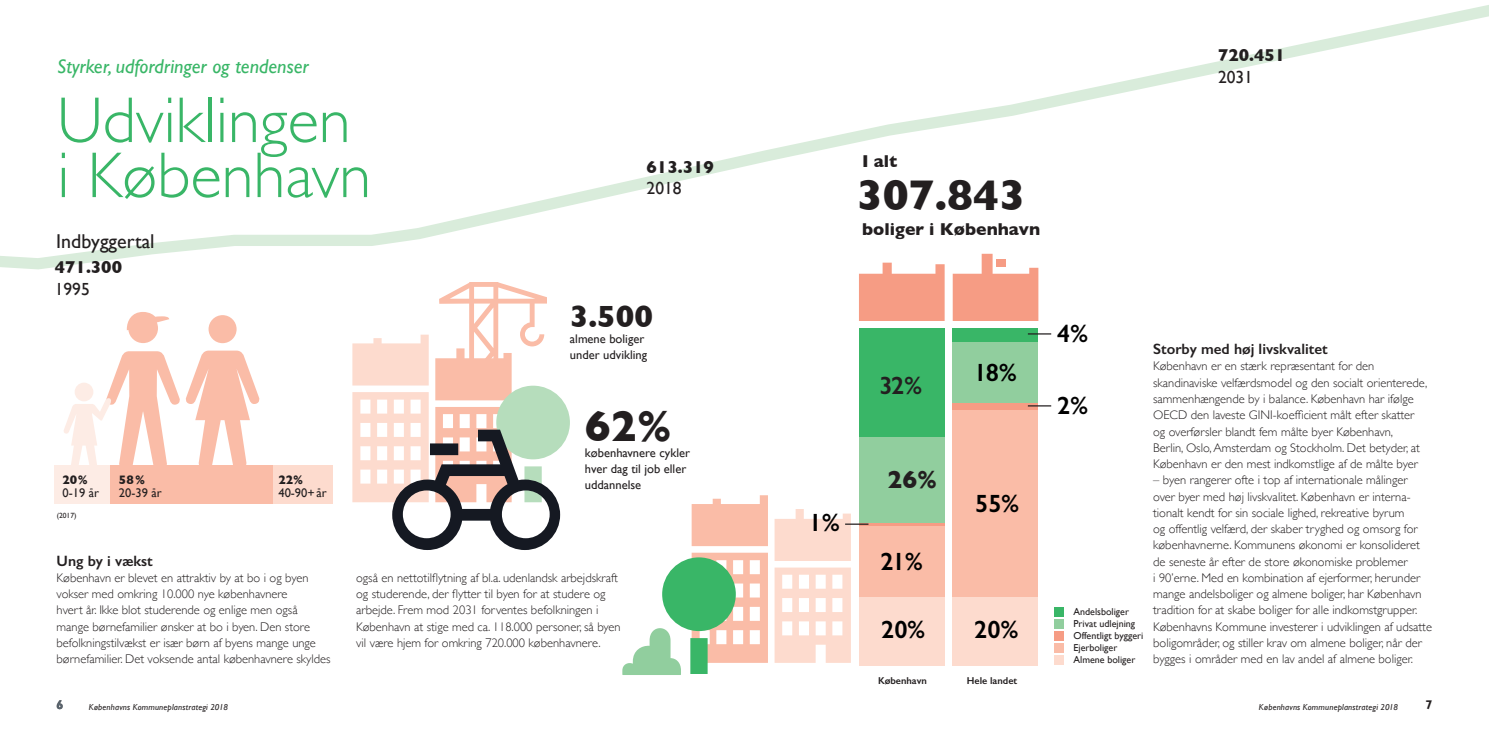
<style>
.page{position:relative;width:1489px;height:745px;background:#fff}
.page>*{position:absolute;margin:0;border:0;box-sizing:border-box;transform-origin:0 0}
.t1{font:300 65px/55px "Gill Sans";color:#39b667}
.t2{font:700 43.75px "Gill Sans";color:#231f20}
.t3{font:700 31.25px "Gill Sans";color:#231f20}
.t4{font:600 25px "Gill Sans";color:#000}
.t5{font:700 25px "Gill Sans";color:#231f20}
.t6{font:600 25px "Gill Sans";color:#231f20}
.t7{font:600 22.5px "Gill Sans";color:#000}
.t8{font:italic 20px "Gill Sans";color:#39b667}
.t9{font:20px "Gill Sans";color:#231f20}
.t10{font:700 17.5px "Gill Sans";color:#231f20}
.t11{font:17.5px "Gill Sans";color:#231f20}
.t12{font:600 15px "Gill Sans";color:#231f20}
.t13{font:300 12.5px/16.2px "Gill Sans";color:#231f20}
.t14{font:12.5px/16.2px "Gill Sans";color:#231f20}
.t15{font:700 12.5px "Gill Sans";color:#231f20}
.t16{font:700 12.5px "Gill Sans";color:#231f20}
.t17{font:700 12.5px "Gill Sans";color:#5b6771}
.t18{font:10px/12.1px "Gill Sans";color:#231f20}
.t19{font:600 10px "Gill Sans";color:#231f20}
.t20{font:italic 8.75px "Gill Sans";letter-spacing:.02em;color:#231f20}
.t21{font:7.5px "Gill Sans";color:#231f20}
</style>
<div class="page">
<svg style="left:691px;top:495px;width:77px;height:50px;background:#fac6b4"></svg>
<svg style="left:774px;top:567px;width:76px;height:95px"></svg>
<svg style="left:622px;top:552px;width:146px;height:122px"></svg>
<svg style="left:0;top:5px;width:1488px;height:270px"></svg>
<hr style="left:858px;top:522px;width:86px;height:3px;background:#f69c84">
<div style="left:858px;top:328px;width:86px;height:109px;background:#39b667"></div>
<div style="left:858px;top:437px;width:86px;height:85px;background:#91ce9e"></div>
<div style="left:858px;top:525px;width:86px;height:72px;background:#fabca7"></div>
<div style="left:858px;top:597px;width:86px;height:68px;background:#fddbce"></div>
<svg style="left:952px;top:253px;width:86px;height:68px"></svg>
<svg style="left:858px;top:262px;width:86px;height:59px"></svg>
<div style="left:952px;top:341px;width:85px;height:62px;background:#91ce9e"></div>
<div style="left:952px;top:328px;width:85px;height:13px;background:#39b667"></div>
<div style="left:952px;top:403px;width:85px;height:6px;background:#f69c84"></div>
<div style="left:952px;top:409px;width:85px;height:188px;background:#fabca7"></div>
<div style="left:952px;top:597px;width:85px;height:68px;background:#fddbce"></div>
<svg style="left:1027px;top:405px;width:24px;height:1px"></svg>
<svg style="left:774px;top:508px;width:94px;height:52px"></svg>
<svg style="left:1027px;top:333px;width:24px;height:1px"></svg>
<div style="left:1054px;top:606px;width:9px;height:10px;background:#39b667"></div>
<div style="left:1054px;top:618px;width:9px;height:10px;background:#91ce9e"></div>
<div style="left:1054px;top:630px;width:9px;height:10px;background:#f69c84"></div>
<div style="left:1054px;top:642px;width:9px;height:10px;background:#fabca7"></div>
<div style="left:1054px;top:655px;width:9px;height:10px;background:#fddbce"></div>
<div style="left:996px;top:259px;width:9px;height:8px;background:#f69c84"></div>
<svg style="left:127px;top:312px;width:42px;height:31px"></svg>
<div style="left:208px;top:315px;width:28px;height:28px;background:#fabca7;border-radius:50%"></div>
<svg style="left:64px;top:350px;width:196px;height:114px"></svg>
<div style="left:55px;top:464px;width:277px;height:39px;background:#fabca7"></div>
<div style="left:55px;top:464px;width:55px;height:39px;background:#fdece5"></div>
<div style="left:273px;top:464px;width:59px;height:39px;background:#fddbce"></div>
<svg style="left:352px;top:282px;width:218px;height:267px"></svg>
<h3 class="t8" style="left:57px;top:58px;width:253px">Styrker, udfordringer og tendenser</h3>
<h1 class="t1" style="left:57px;top:97px;width:315px">Udviklingen i København</h1>
<h3 class="t9" style="left:56px;top:233px;width:100px">Indbyggertal</h3>
<h3 class="t10" style="left:55px;top:260px;width:69px">471.300</h3>
<h3 class="t11" style="left:55px;top:281px;width:36px">1995</h3>
<p class="t15" style="left:62px;top:474px;width:27px">20 %</p>
<p class="t15" style="left:119px;top:474px;width:28px">58 %</p>
<p class="t15" style="left:278px;top:474px;width:26px">22%</p>
<p class="t14" style="left:62px;top:485px;width:38px">0-19 år</p>
<p class="t14" style="left:119px;top:485px;width:44px">20-39 år</p>
<p class="t14" style="left:278px;top:485px;width:50px">40-90+ år</p>
<p class="t21" style="left:57px;top:512px;width:21px">(2017)</p>
<h3 class="t10" style="left:646px;top:159px;width:69px">613.319</h3>
<h3 class="t11" style="left:646px;top:181px;width:36px">2018</h3>
<h3 class="t3" style="left:570px;top:303px;width:85px">3.500</h3>
<p class="t14" style="left:570px;top:331px;width:79px">almene boliger under udvikling</p>
<h2 class="t2" style="left:585px;top:407px;width:89px">62%</h2>
<p class="t14" style="left:585px;top:445px;width:107px">københavnere cykler hver dag til job eller uddannelse</p>
<p class="t12" style="left:57px;top:551px;width:98px">Ung by i vækst</p>
<p class="t13" style="left:57px;top:570px;width:275px">København er blevet en attraktiv by at bo i og byen vokser med omkring 10.000 nye københavnere<br>hvert år. Ikke blot studerende og enlige men også mange børnefamilier ønsker at bo i byen. Den store befolkningstilvækst er især børn af byens mange unge børnefamilier. Det voksende antal københavnere skyldes</p>
<p class="t13" style="left:356px;top:568px;width:266px">også en nettotilflytning af bl.a. udenlandsk arbejdskraft og studerende, der flytter til byen for at studere og arbejde. Frem mod 2031 forventes befolkningen i København at stige med ca. 118.000 personer, så byen vil være hjem for omkring 720.000 københavnere.</p>
<h3 class="t10" style="left:862px;top:154px;width:37px">I alt</h3>
<h2 class="t2" style="left:856px;top:176px;width:170px">307.843</h2>
<h3 class="t10" style="left:862px;top:221px;width:180px">boliger i København</h3>
<h3 class="t10" style="left:1217px;top:48px;width:69px">720.451</h3>
<h3 class="t11" style="left:1217px;top:69px;width:36px">2031</h3>
<h3 class="t4" style="left:808px;top:507px;width:32px">1%</h3>
<h3 class="t6" style="left:879px;top:370px;width:44px">32%</h3>
<h3 class="t5" style="left:887px;top:468px;width:51px">26%</h3>
<h3 class="t4" style="left:880px;top:546px;width:44px">21%</h3>
<h3 class="t4" style="left:881px;top:613px;width:45px">20%</h3>
<h3 class="t4" style="left:973px;top:357px;width:44px">18%</h3>
<h3 class="t4" style="left:975px;top:487px;width:45px">55%</h3>
<h3 class="t4" style="left:974px;top:614px;width:45px">20%</h3>
<h3 class="t7" style="left:975px;top:631px;width:41px">20%</h3>
<p class="t19" style="left:878px;top:674px;width:50px">København</p>
<p class="t19" style="left:966px;top:674px;width:52px">Hele landet</p>
<h3 class="t4" style="left:1057px;top:318px;width:32px">4%</h3>
<h3 class="t4" style="left:1057px;top:390px;width:32px">2%</h3>
<p class="t18" style="left:1073px;top:605px;width:71px">Andelsboliger<br>Privat udlejning<br>Offentligt byggeri<br>Ejerboliger<br>Almene boliger</p>
<p class="t12" style="left:1153px;top:340px;width:176px">Storby med høj livskvalitet</p>
<p class="t13" style="left:1153px;top:359px;width:276px">København er en stærk repræsentant for den skandinaviske velfærdsmodel og den socialt orienterede, sammenhængende by i balance. København har ifølge OECD den laveste GINI-koefficient målt efter skatter og overførsler blandt fem målte byer København,<br>Berlin, Oslo, Amsterdam og Stockholm. Det betyder, at København er den mest indkomstlige af de målte byer</p>
<p class="t13" style="left:1153px;top:472px;width:280px">– byen rangerer ofte i top af internationale målinger over byer med høj livskvalitet. København er interna&shy;tionalt kendt for sin sociale lighed, rekreative byrum<br>og offentlig velfærd, der skaber tryghed og omsorg for københavnerne. Kommunens økonomi er konsolideret de seneste år efter de store økonomiske problemer<br>i 90’erne. Med en kombination af ejerformer, herunder mange andelsboliger og almene boliger, har København tradition for at skabe boliger for alle indkomstgrupper.<br>Københavns Kommune investerer i udviklingen af udsatte boligområder, og stiller krav om almene boliger, når der bygges i områder med en lav andel af almene boliger.</p>
<p class="t17" style="left:57px;top:696px;width:8px">6</p>
<p class="t20" style="left:89px;top:703px;width:141px">Københavns Kommuneplanstrategi 2018</p>
<p class="t20" style="left:1258px;top:703px;width:141px">Københavns Kommuneplanstrategi 2018</p>
<p class="t16" style="left:1425px;top:696px;width:8px">7</p>
</div>
